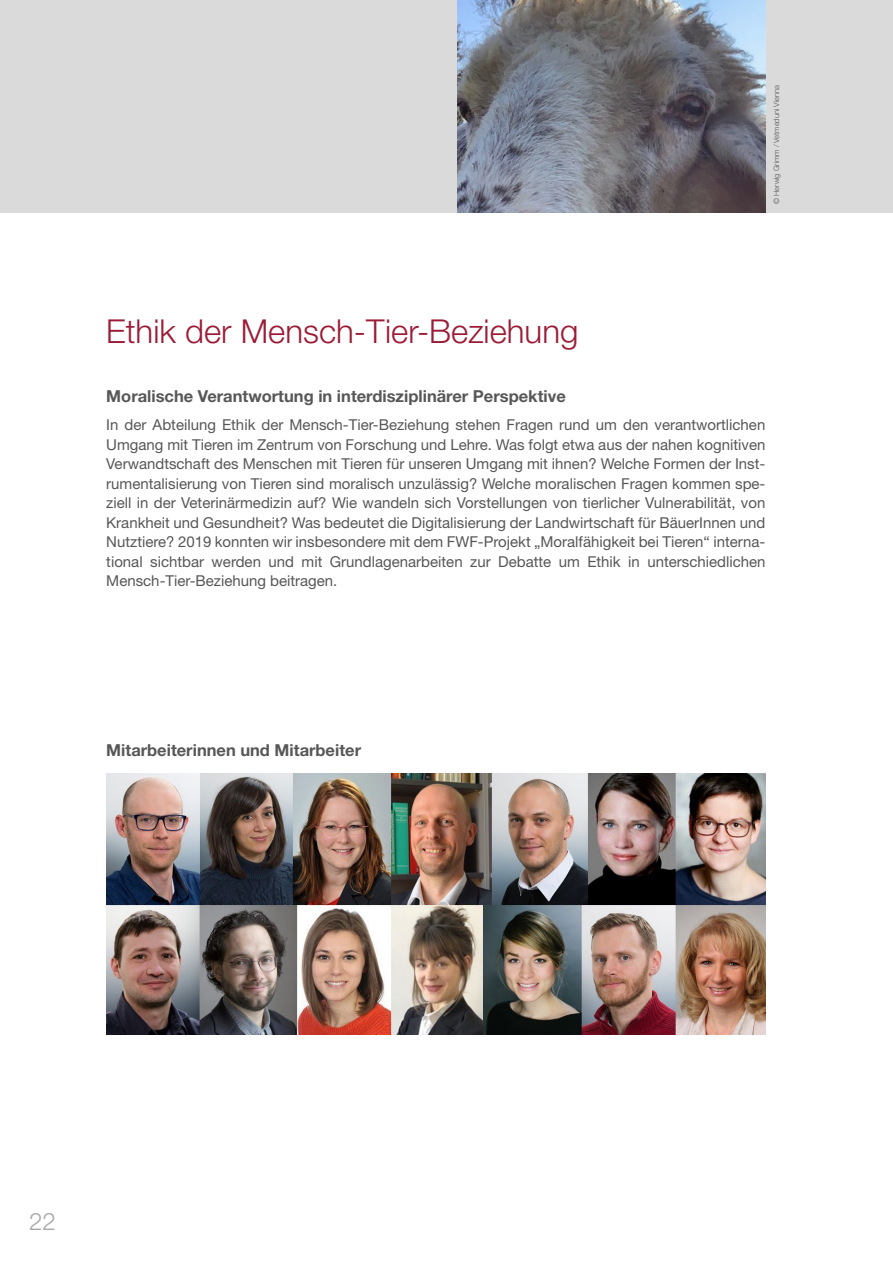
<style>
.page{position:relative;width:893px;height:1263px;background:#fff}
.page>*{position:absolute;margin:0;border:0;box-sizing:border-box;transform-origin:0 0}
.t1{font:300 33px "Helvetica Neue LT Std";color:#9c1c37}
.t2{font:300 24px "Helvetica Neue LT Std";color:#a8a8a9}
.t3{font:700 16.5px "Helvetica Neue LT Std";color:#575758}
.t4{font:15px/19.5px "Helvetica Neue LT Std";color:#575758;text-align:justify}
.t5{font:300 7.5px "Helvetica Neue LT Std";color:#575758}
</style>
<div class="page">
<div style="left:0;top:0;width:893px;height:213px;background:#dadada"></div>
<img style="left:106px;top:774px;width:659px;height:261px">
<img style="left:457px;top:0;width:308px;height:213px">
<p class="t5" style="left:772px;top:204px;width:121px;rotate:-90deg">© Herwig Grimm / Vetmeduni Vienna</p>
<h1 class="t1" style="left:106px;top:311px;width:474px">Ethik der Mensch-Tier-Beziehung</h1>
<p class="t3" style="left:106px;top:386px;width:461px">Moralische Verantwortung in interdisziplinärer Perspektive</p>
<p class="t4" style="left:106px;top:415px;width:661px">In der Abteilung Ethik der Mensch-Tier-Beziehung stehen Fragen rund um den verantwortlichen Umgang mit Tieren im Zentrum von Forschung und Lehre. Was folgt etwa aus der nahen kognitiven Verwandtschaft des Menschen mit Tieren für unseren Umgang mit ihnen? Welche Formen der Inst&shy;rumentalisierung von Tieren sind moralisch unzulässig? Welche moralischen Fragen kommen spe&shy;ziell in der Veterinärmedizin auf? Wie wandeln sich Vorstellungen von tierlicher Vulnerabilität, von Krankheit und Gesundheit? Was bedeutet die Digitalisierung der Landwirtschaft für BäuerInnen und Nutztiere? 2019 konnten wir insbesondere mit dem FWF-Projekt „Moralfähigkeit bei Tieren“ interna&shy;tional sichtbar werden und mit Grundlagenarbeiten zur Debatte um Ethik in unterschiedlichen Mensch-Tier-Beziehung beitragen.</p>
<p class="t3" style="left:106px;top:740px;width:256px">Mitarbeiterinnen und Mitarbeiter</p>
<h2 class="t2" style="left:29px;top:1207px;width:28px">22</h2>
</div>
